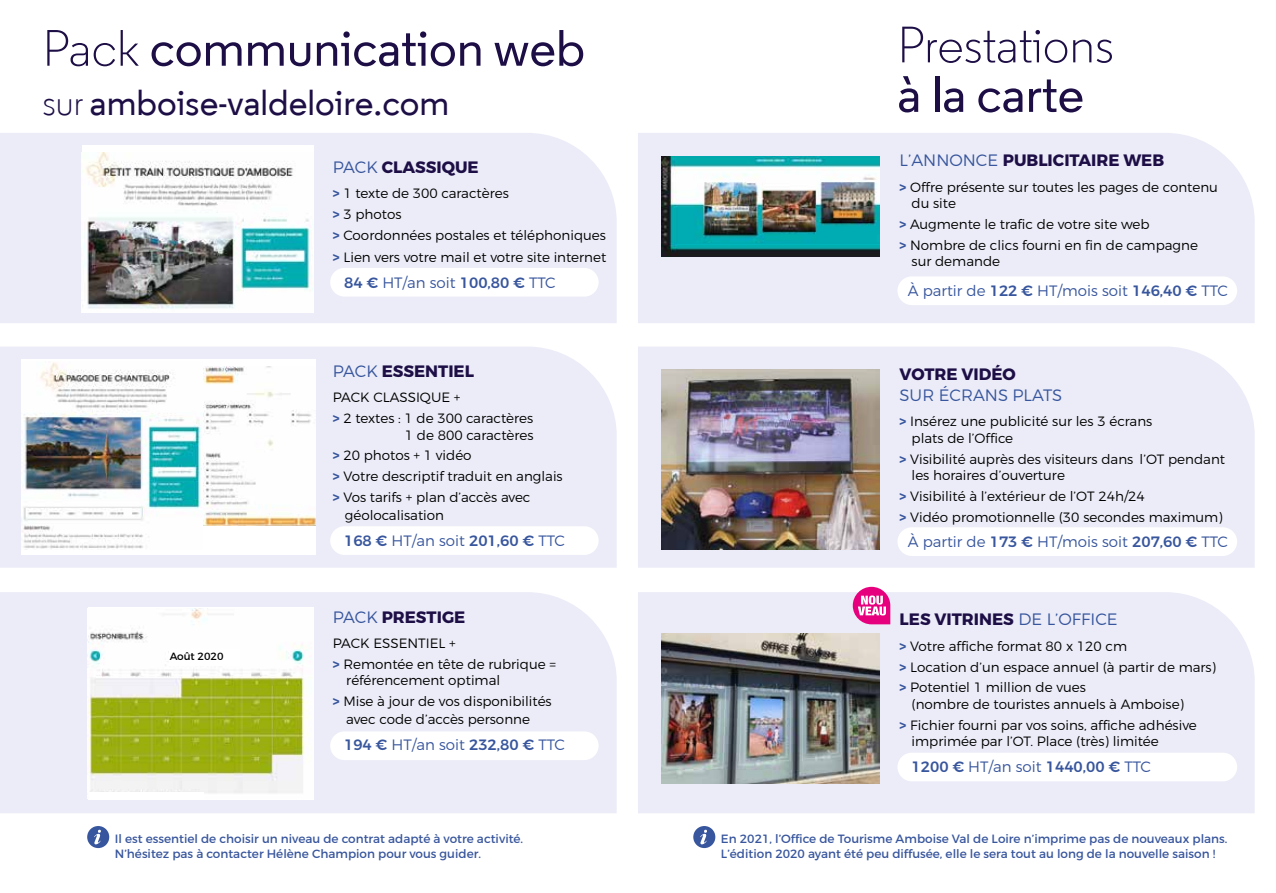
<style>
.page{position:relative;width:1276px;height:893px;background:#fff}
.page>*{position:absolute;margin:0;border:0;box-sizing:border-box;transform-origin:0 0}
.t1{font:500 51px "Regular";color:#1d0e46}
.t2{font:300 51px "Regular";color:#1d0e46}
.t3{font:500 36px "Regular";color:#1d0e46}
.t4{font:700 16.5px "Montserrat";color:#1d0e46}
.t5{font:300 16.5px "Montserrat";color:#38569d}
.t6{font:300 15px "Montserrat";color:#38569d}
.t7{font:500 15px "Montserrat";color:#38569d}
.t8{font:300 13.5px/20.7px "Montserrat";color:#000}
.t9{font:12px/15px "Montserrat";color:#38569d}
.t10{font:10.5px "Montserrat";color:#000}
.s1{font-weight:300}
.s2{font-weight:300;color:#38569d}
.s3{font-weight:700;color:#38569d}
.s4{font-weight:500}
</style>
<div class="page">
<div style="left:0;top:133px;width:617px;height:190px;background:#ebecf7"></div>
<div style="left:638px;top:347px;width:616px;height:221px;background:#ebecf7"></div>
<div style="left:638px;top:592px;width:616px;height:221px;background:#ebecf7"></div>
<div style="left:638px;top:133px;width:616px;height:190px;background:#ebecf7"></div>
<div style="left:0;top:347px;width:617px;height:221px;background:#ebecf7"></div>
<div style="left:0;top:592px;width:617px;height:221px;background:#ebecf7"></div>
<div style="left:330px;top:731px;width:268px;height:29px;background:#fff;border-radius:14px"></div>
<div style="left:330px;top:526px;width:268px;height:29px;background:#fff;border-radius:14px"></div>
<div style="left:330px;top:268px;width:268px;height:29px;background:#fff;border-radius:14px"></div>
<div style="left:897px;top:527px;width:340px;height:29px;background:#fff;border-radius:14px"></div>
<div style="left:897px;top:753px;width:340px;height:28px;background:#fff;border-radius:14px"></div>
<div style="left:897px;top:276px;width:340px;height:29px;background:#fff;border-radius:14px"></div>
<img style="left:661px;top:369px;width:218px;height:181px">
<img style="left:661px;top:634px;width:218px;height:149px">
<img style="left:661px;top:156px;width:218px;height:100px">
<div style="left:21px;top:359px;width:183px;height:196px;background:#fff"></div>
<img style="left:21px;top:362px;width:181px;height:188px">
<div style="left:202px;top:359px;width:113px;height:196px;background:#fff"></div>
<img style="left:204px;top:366px;width:111px;height:159px">
<img style="left:88px;top:608px;width:225px;height:190px">
<div style="left:82px;top:145px;width:231px;height:168px;background:#fff"></div>
<img style="left:83px;top:153px;width:230px;height:156px">
<svg style="left:87px;top:826px;width:22px;height:22px"></svg>
<svg style="left:693px;top:826px;width:22px;height:22px"></svg>
<svg style="left:853px;top:587px;width:37px;height:37px"></svg>
<div style="left:170px;top:649px;width:70px;height:16px;background:#fff"></div>
<div style="left:89px;top:793px;width:115px;height:6px;background:#fff"></div>
<h1 class="t1" style="left:43px;top:17px;width:544px"><span class="s1">Pack</span> communication web</h1>
<h2 class="t3" style="left:43px;top:81px;width:408px"><span class="s1">sur</span> amboise-valdeloire.com</h2>
<p class="t4" style="left:333px;top:157px;width:147px"><span class="s2">PACK</span> CLASSIQUE</p>
<p class="t8" style="left:333px;top:183px;width:275px"><span class="s3">&gt;</span> 1 texte de 300 caractères<br><span class="s3">&gt;</span> 3 photos<br><span class="s3">&gt;</span> Coordonnées postales et téléphoniques</p>
<p class="t8" style="left:333px;top:247px;width:275px"><span class="s3">&gt;</span> Lien vers votre mail et votre site internet</p>
<p class="t6" style="left:344px;top:273px;width:213px"><span class="s4">84 €</span> HT/an soit <span class="s4">100,80 €</span> TTC</p>
<p class="t10" style="left:170px;top:649px;width:55px">Août 2020</p>
<p class="t4" style="left:333px;top:361px;width:143px"><span class="s2">PACK</span> ESSENTIEL</p>
<p class="t8" style="left:333px;top:387px;width:202px">PACK CLASSIQUE +<br><span class="s3">&gt;</span> 2 textes : 1 de 300 caractères</p>
<p class="t8" style="left:333px;top:424px;width:231px;text-indent:72px">1 de 800 caractères<br><span class="s3">&gt;</span> 20 photos + 1 vidéo<br><span class="s3">&gt;</span> Votre descriptif traduit en anglais <span class="s3">&gt;</span> Vos tarifs + plan d’accès avec</p>
<p class="t8" style="left:345px;top:505px;width:101px">géolocalisation</p>
<p class="t6" style="left:344px;top:531px;width:222px"><span class="s4">168 €</span> HT/an soit <span class="s4">201,60 €</span> TTC</p>
<p class="t4" style="left:333px;top:606px;width:134px"><span class="s2">PACK</span> PRESTIGE</p>
<p class="t8" style="left:333px;top:633px;width:225px">PACK ESSENTIEL +<br><span class="s3">&gt;</span> Remontée en tête de rubrique =</p>
<p class="t8" style="left:333px;top:670px;width:220px;text-indent:14px">référencement optimal<br><span class="s3">&gt;</span> Mise à jour de vos disponibilités</p>
<p class="t8" style="left:346px;top:709px;width:185px">avec code d’accès personne</p>
<p class="t6" style="left:344px;top:735px;width:222px"><span class="s4">194 €</span> HT/an soit <span class="s4">232,80 €</span> TTC</p>
<h1 class="t2" style="left:897px;top:14px;width:218px">Prestations</h1>
<h1 class="t1" style="left:897px;top:63px;width:188px">à la carte</h1>
<p class="t4" style="left:899px;top:150px;width:266px"><span class="s2">L’ANNONCE</span> PUBLICITAIRE WEB</p>
<p class="t8" style="left:911px;top:178px;width:308px;line-height:16.5px;text-indent:-12px"><span class="s3">&gt;</span> Offre présente sur toutes les pages de contenu du site</p>
<p class="t8" style="left:899px;top:213px;width:300px"><span class="s3">&gt;</span> Augmente le trafic de votre site web<br><span class="s3">&gt;</span> Nombre de clics fourni en fin de campagne</p>
<p class="t8" style="left:911px;top:251px;width:90px">sur demande</p>
<p class="t6" style="left:908px;top:281px;width:322px">À partir de <span class="s4">122 €</span> HT/mois soit <span class="s4">146,40 €</span> TTC</p>
<p class="t4" style="left:899px;top:364px;width:118px">VOTRE VIDÉO</p>
<p class="t5" style="left:899px;top:385px;width:164px">SUR ÉCRANS PLATS</p>
<p class="t8" style="left:911px;top:413px;width:242px;line-height:16.5px;text-indent:-12px"><span class="s3">&gt;</span> Insérez une publicité sur les 3 écrans plats de l’Office</p>
<p class="t8" style="left:911px;top:450px;width:315px;line-height:16.5px;text-indent:-12px"><span class="s3">&gt;</span> Visibilité auprès des visiteurs dans l’OT pendant les horaires d’ouverture</p>
<p class="t8" style="left:899px;top:485px;width:324px"><span class="s3">&gt;</span> Visibilité à l’extérieur de l’OT 24h/24<br><span class="s3">&gt;</span> Vidéo promotionnelle (30 secondes maximum)</p>
<p class="t6" style="left:908px;top:532px;width:322px">À partir de <span class="s4">173 €</span> HT/mois soit <span class="s4">207,60 €</span> TTC</p>
<p class="t4" style="left:899px;top:609px;width:220px">LES VITRINES <span class="s2">DE L’OFFICE</span></p>
<p class="t8" style="left:899px;top:635px;width:318px"><span class="s3">&gt;</span> Votre affiche format 80 x 120 cm<br><span class="s3">&gt;</span> Location d’un espace annuel (à partir de mars) <span class="s3">&gt;</span> Potentiel 1 million de vues</p>
<p class="t8" style="left:899px;top:693px;width:299px;text-align:center">(nombre de touristes annuels à Amboise)<br><span class="s3">&gt;</span> Fichier fourni par vos soins, affiche adhésive</p>
<p class="t8" style="left:911px;top:731px;width:249px">imprimée par l’OT. Place (très) limitée</p>
<p class="t7" style="left:911px;top:757px;width:241px">1200 € <span class="s1">HT/an soit</span> 1440,00 € <span class="s1">TTC</span></p>
<p class="t9" style="left:115px;top:831px;width:410px">Il est essentiel de choisir un niveau de contrat adapté à votre activité.<br>N’hésitez pas à contacter Hélène Champion pour vous guider.</p>
<p class="t9" style="left:721px;top:831px;width:508px">En 2021, l’Office de Tourisme Amboise Val de Loire n’imprime pas de nouveaux plans.<br>L’édition 2020 ayant été peu diffusée, elle le sera tout au long de la nouvelle saison !</p>
</div>
